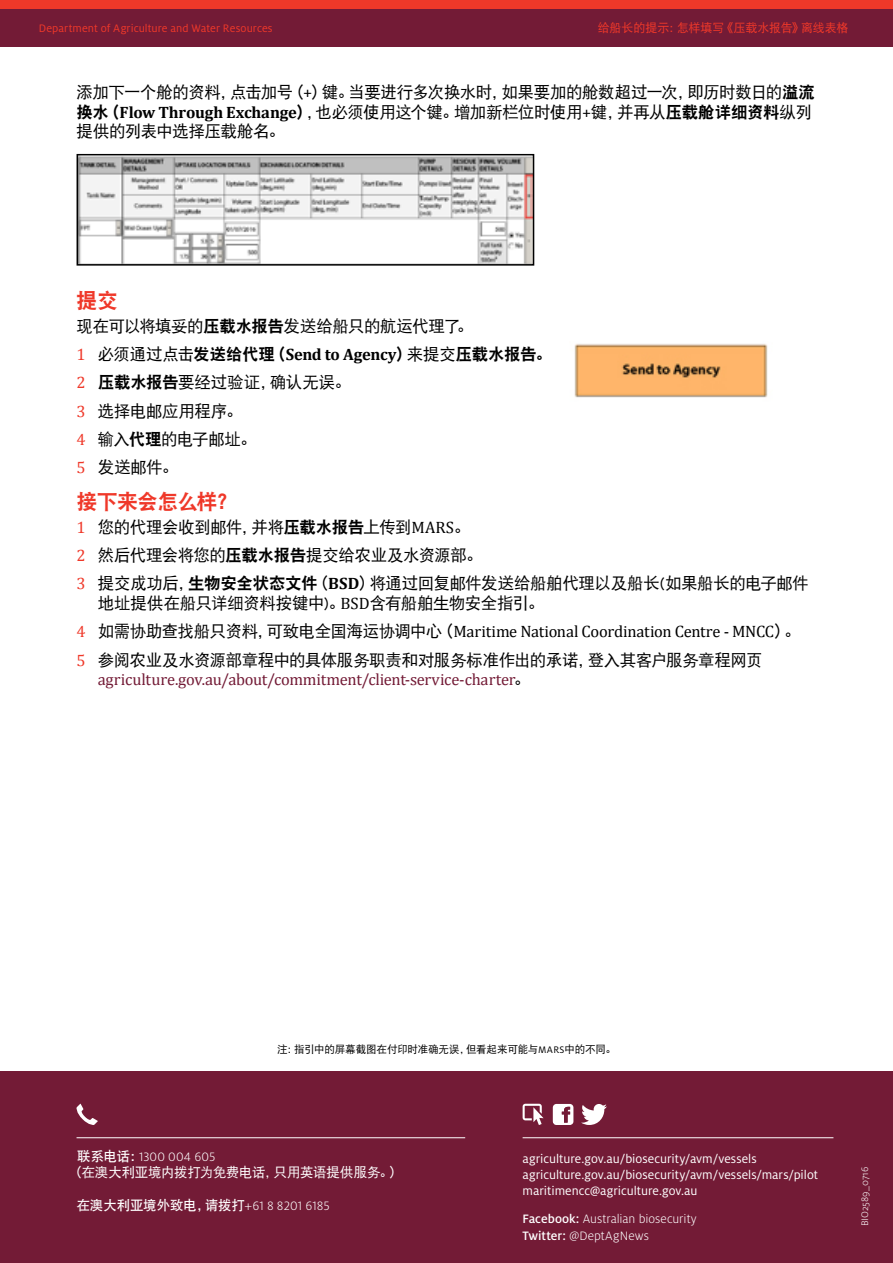
<style>
.page{position:relative;width:893px;height:1263px;background:#fff}
.page>*{position:absolute;margin:0;border:0;box-sizing:border-box;transform-origin:0 0}
.t1{font:21px "DFP Hei W9";letter-spacing:-.035em;color:#ef3829}
.t2{font:16.5px/28.3px "DFP Hei W5";letter-spacing:-.025em;color:#000}
.t3{font:16.5px "Cambria";letter-spacing:-.015em;color:#000}
.t4{font:16.5px "Cambria";letter-spacing:-.015em;color:#731b36}
.t5{font:16.5px "DFP Hei W9";letter-spacing:-.015em;color:#000}
.t6{font:13.5px/16.2px "Milo Pro";letter-spacing:-.005em;color:#fff}
.t7{font:300 13.5px/16.2px "Milo Pro";letter-spacing:.005em;color:#fff}
.t8{font:13.5px "DFP Hei W5";letter-spacing:-.02em;color:#fff}
.t9{font:13.5px "DFP Hei W7";letter-spacing:-.015em;color:#fff}
.t10{font:12px "Milo Pro";letter-spacing:.005em;color:#ef3829}
.t11{font:12px "DFP Hei W5";letter-spacing:-.01em;color:#ef3829}
.t12{font:10.5px "DFP Hei W5";letter-spacing:-.015em;color:#000}
.t13{font:300 10.5px "Milo Pro";color:#fff}
.s1{font-family:"Cambria"}
.s2{font-family:"DFP Hei W9"}
.s3{font-family:"Cambria";font-weight:700}
.s4{font-family:"Cambria";color:#ef3829}
.s5{font-family:"DFP Hei W5"}
.s6{color:#ef3829}
.s7{font-family:"DFP Hei W5";color:#000}
.s8{font-family:"Milo Pro"}
.s9{font-family:"DFP Hei W7";font-weight:400}
.s10{font-family:"Milo Pro";font-weight:300}
.s11{font-weight:500}
</style>
<div class="page">
<div style="left:0;top:1071px;width:893px;height:192px;background:#731b36"></div>
<div style="left:0;top:9px;width:893px;height:38px;background:#731b36"></div>
<div style="left:0;top:0;width:893px;height:9px;background:#ef3829"></div>
<hr style="left:77px;top:1137px;width:388px;height:1px;background:#fff">
<svg style="left:76px;top:1104px;width:22px;height:21px"></svg>
<hr style="left:523px;top:1137px;width:310px;height:1px;background:#fff">
<svg style="left:523px;top:1104px;width:20px;height:21px"></svg>
<svg style="left:553px;top:1104px;width:20px;height:21px"></svg>
<svg style="left:581px;top:1104px;width:26px;height:21px"></svg>
<svg style="left:76px;top:153px;width:459px;height:113px"></svg>
<img style="left:574px;top:343px;width:194px;height:55px">
<p class="t10" style="left:39px;top:22px;width:235px">Department of Agriculture and Water Resources</p>
<p class="t11" style="left:598px;top:21px;width:252px">给船长的提示：怎样填写《压载水报告》离线表格</p>
<p class="t2" style="left:77px;top:82px;width:740px;line-height:19.8px">添加下一个舱的资料，点击加号（<span class="s1">+</span>）键。当要进行多次换水时，如果要加的舱数超过一次，即历时数日的<span class="s2">溢流换水（</span><span class="s3">Flow Through Exchange</span><span class="s2">）</span>，也必须使用这个键。增加新栏位时使用<span class="s1">+</span>键，并再从<span class="s2">压载舱详细资料</span>纵列提供的列表中选择压载舱名。</p>
<p class="t1" style="left:77px;top:289px;width:43px">提交</p>
<p class="t2" style="left:77px;top:311px;width:398px">现在可以将填妥的<span class="s2">压载水报告</span>发送给船只的航运代理了。</p>
<p class="t5" style="left:77px;top:345px;width:477px"><span class="s4">1</span> <span class="s5">必须通过点击</span>发送给代理（<span class="s3">Send to Agency</span>）<span class="s5">来提交</span>压载水报告。</p>
<p class="t2" style="left:76px;top:368px;width:276px"><span class="s4">2</span> <span class="s2">压载水报告</span>要经过验证，确认无误。<br><span class="s4">3</span> 选择电邮应用程序。<br><span class="s4">4</span> 输入<span class="s2">代理</span>的电子邮址。<br><span class="s4">5</span> 发送邮件。</p>
<p class="t1" style="left:77px;top:490px;width:163px">接下来会怎么样？</p>
<p class="t2" style="left:77px;top:512px;width:734px"><span class="s4">1</span> 您的代理会收到邮件，并将<span class="s2">压载水报告</span>上传到<span class="s1">MARS</span>。<br><span class="s4">2</span> 然后代理会将您的<span class="s2">压载水报告</span>提交给农业及水资源部。<br><span class="s4">3</span> 提交成功后，<span class="s2">生物安全状态文件</span>（<span class="s3">BSD</span>）将通过回复邮件发送给船舶代理以及船长(如果船长的电子邮件</p>
<p class="t2" style="left:98px;top:589px;width:448px">地址提供在船只详细资料按键中)。<span class="s1">BSD</span>含有船舶生物安全指引。</p>
<p class="t3" style="left:77px;top:622px;width:726px"><span class="s6">4</span> <span class="s5">如需协助查找船只资料，可致电全国海运协调中心（</span>Maritime National Coordination Centre - MNCC<span class="s5">）。</span></p>
<p class="t2" style="left:77px;top:645px;width:688px"><span class="s4">5</span> 参阅农业及水资源部章程中的具体服务职责和对服务标准作出的承诺，登入其客户服务章程网页</p>
<p class="t4" style="left:98px;top:670px;width:434px">agriculture.gov.au/about/commitment/client-service-charter<span class="s7">。</span></p>
<p class="t12" style="left:277px;top:1044px;width:340px">注：指引中的屏幕截图在付印时准确无误，但看起来可能与<span class="s8">MARS</span>中的不同。</p>
<p class="t7" style="left:77px;top:1149px;width:140px"><span class="s9">联系电话：</span>1300 004 605</p>
<p class="t8" style="left:69px;top:1165px;width:334px">（在澳大利亚境内拨打为免费电话，只用英语提供服务。）</p>
<p class="t9" style="left:76px;top:1198px;width:255px">在澳大利亚境外致电，请拨打<span class="s10">+61 8 8201 6185</span></p>
<p class="t6" style="left:523px;top:1150px;width:297px">agriculture.gov.au/biosecurity/avm/vessels agriculture.gov.au/biosecurity/avm/vessels/mars/pilot maritimencc@agriculture.gov.au</p>
<p class="t7" style="left:523px;top:1211px;width:176px"><span class="s11">Facebook:</span> Australian biosecurity<br><span class="s11">Twitter:</span> @DeptAgNews</p>
<p class="t13" style="left:859px;top:1226px;width:61px;rotate:-90deg">BIO2589_0716</p>
</div>
